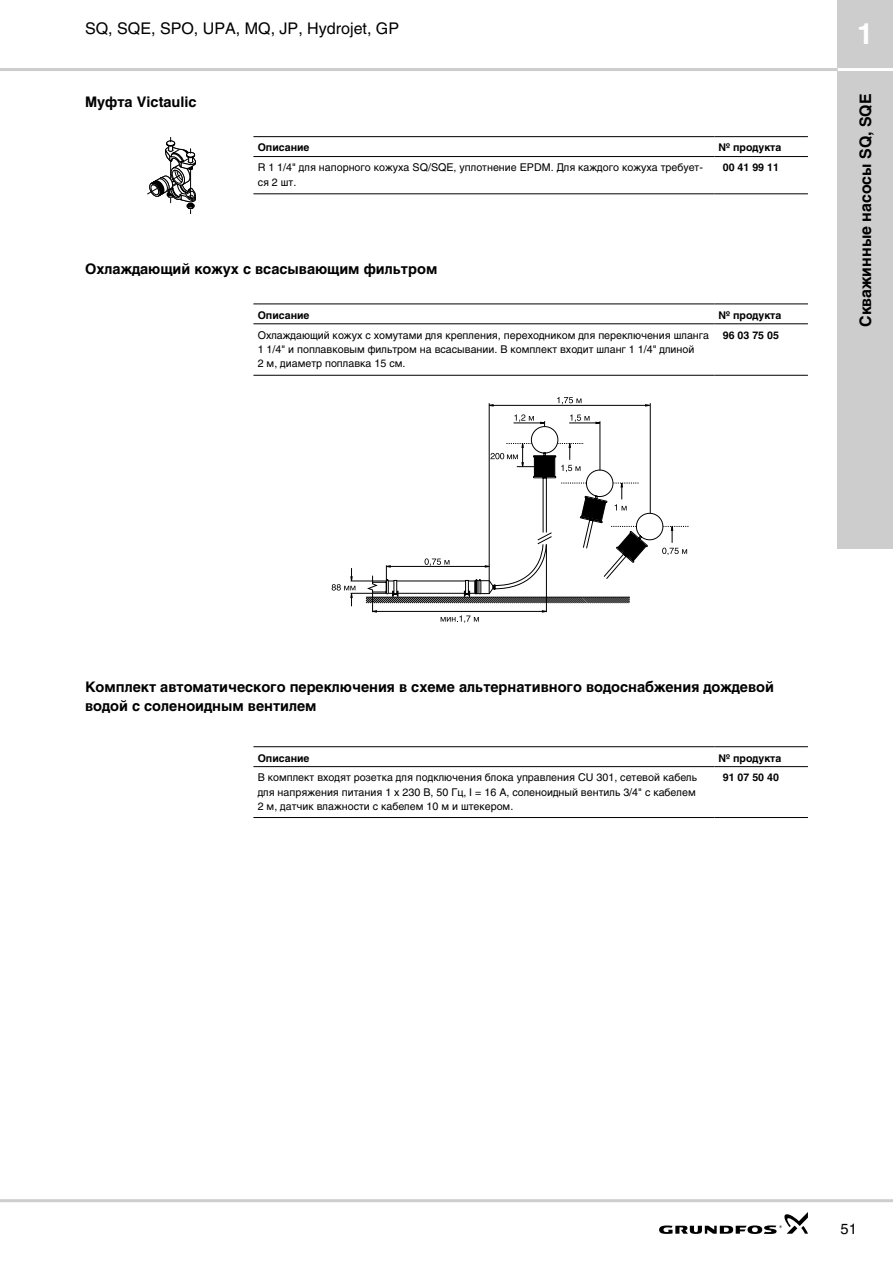
<style>
.page{position:relative;width:893px;height:1263px;background:#fff}
.page>*{position:absolute;margin:0;border:0;box-sizing:border-box;transform-origin:0 0}
.t1{font:700 33px "Helvetica C";color:#fff}
.t2{font:18px "Helvetica C";color:#000}
.t3{font:700 18px "Helvetica C";color:#000}
.t4{font:700 16.5px/19.8px "Helvetica C";color:#000}
.t5{font:16.5px "Helvetica C";color:#000}
.t6{font:12px/14.4px "Helvetica C";color:#000}
.t7{font:700 12px "Helvetica C";color:#000}
</style>
<div class="page">
<div style="left:838px;top:0;width:55px;height:549px;background:#cdcdcd"></div>
<hr style="left:0;top:1199px;width:893px;height:3px;background:#cdcdcd">
<hr style="left:0;top:68px;width:893px;height:3px;background:#cdcdcd">
<hr style="left:838px;top:68px;width:55px;height:3px;background:#fff">
<svg style="left:659px;top:1212px;width:149px;height:22px"></svg>
<hr style="left:714px;top:156px;width:94px;height:1px;background:#000">
<hr style="left:714px;top:193px;width:94px;height:1px;background:#000">
<hr style="left:253px;top:156px;width:461px;height:1px;background:#000">
<hr style="left:253px;top:193px;width:461px;height:1px;background:#000">
<hr style="left:253px;top:136px;width:461px;height:1px;background:#000">
<hr style="left:714px;top:136px;width:94px;height:1px;background:#000">
<hr style="left:714px;top:323px;width:94px;height:1px;background:#000">
<hr style="left:714px;top:375px;width:94px;height:1px;background:#000">
<hr style="left:253px;top:323px;width:461px;height:1px;background:#000">
<hr style="left:253px;top:375px;width:461px;height:1px;background:#000">
<hr style="left:253px;top:303px;width:461px;height:1px;background:#000">
<hr style="left:714px;top:303px;width:94px;height:1px;background:#000">
<hr style="left:714px;top:766px;width:94px;height:1px;background:#000">
<hr style="left:714px;top:817px;width:94px;height:1px;background:#000">
<hr style="left:253px;top:766px;width:461px;height:1px;background:#000">
<hr style="left:253px;top:817px;width:461px;height:1px;background:#000">
<hr style="left:253px;top:746px;width:461px;height:1px;background:#000">
<hr style="left:714px;top:746px;width:94px;height:1px;background:#000">
<svg style="left:147px;top:137px;width:48px;height:77px"></svg>
<hr style="left:351px;top:581px;width:35px;height:1px;background:#000">
<hr style="left:351px;top:593px;width:35px;height:1px;background:#000">
<svg style="left:332px;top:568px;width:23px;height:38px"></svg>
<hr style="left:489px;top:405px;width:160px;height:1px;background:#000">
<svg style="left:557px;top:397px;width:24px;height:7px"></svg>
<hr style="left:489px;top:403px;width:1px;height:177px;background:#000">
<hr style="left:650px;top:403px;width:1px;height:110px;background:#000">
<svg style="left:365px;top:414px;width:324px;height:209px"></svg>
<h2 class="t2" style="left:85px;top:20px;width:316px">SQ, SQE, SPO, UPA, MQ, JP, Hydrojet, GP</h2>
<h3 class="t4" style="left:85px;top:92px;width:113px">Муфта Victaulic</h3>
<p class="t7" style="left:258px;top:142px;width:53px">Описание</p>
<p class="t7" style="left:719px;top:142px;width:64px">N№ продукта</p>
<p class="t6" style="left:258px;top:160px;width:447px">R 1 1/4" для напорного кожуха SQ/SQE, уплотнение EPDM. Для каждого кожуха требует&shy;ся 2 шт.</p>
<p class="t7" style="left:723px;top:162px;width:57px">00 41 99 11</p>
<h3 class="t4" style="left:85px;top:259px;width:354px">Охлаждающий кожух с всасывающим фильтром</h3>
<p class="t7" style="left:258px;top:309px;width:53px">Описание</p>
<p class="t7" style="left:719px;top:309px;width:64px">N№ продукта</p>
<p class="t6" style="left:258px;top:328px;width:453px">Охлаждающий кожух с хомутами для крепления, переходником для переключения шланга<br>1 1/4" и поплавковым фильтром на всасывании. В комплект входит шланг 1 1/4" длиной<br>2 м, диаметр поплавка 15 см.</p>
<p class="t7" style="left:723px;top:329px;width:57px">96 03 75 05</p>
<h1 class="t1" style="left:857px;top:18px;width:18px">1</h1>
<h2 class="t3" style="left:856px;top:327px;width:235px;rotate:-90deg">Скважинные насосы SQ, SQE</h2>
<h3 class="t4" style="left:85px;top:677px;width:690px">Комплект автоматического переключения в схеме альтернативного водоснабжения дождевой водой с соленоидным вентилем</h3>
<p class="t7" style="left:258px;top:752px;width:53px">Описание</p>
<p class="t7" style="left:719px;top:752px;width:64px">N№ продукта</p>
<p class="t6" style="left:258px;top:770px;width:441px">В комплект входят розетка для подключения блока управления CU 301, сетевой кабель для напряжения питания 1 х 230 В, 50 Гц, I = 16 A, соленоидный вентиль 3/4" с кабелем<br>2 м, датчик влажности с кабелем 10 м и штекером.</p>
<p class="t7" style="left:723px;top:772px;width:57px">91 07 50 40</p>
<h3 class="t5" style="left:841px;top:1220px;width:18px">51</h3>
</div>
